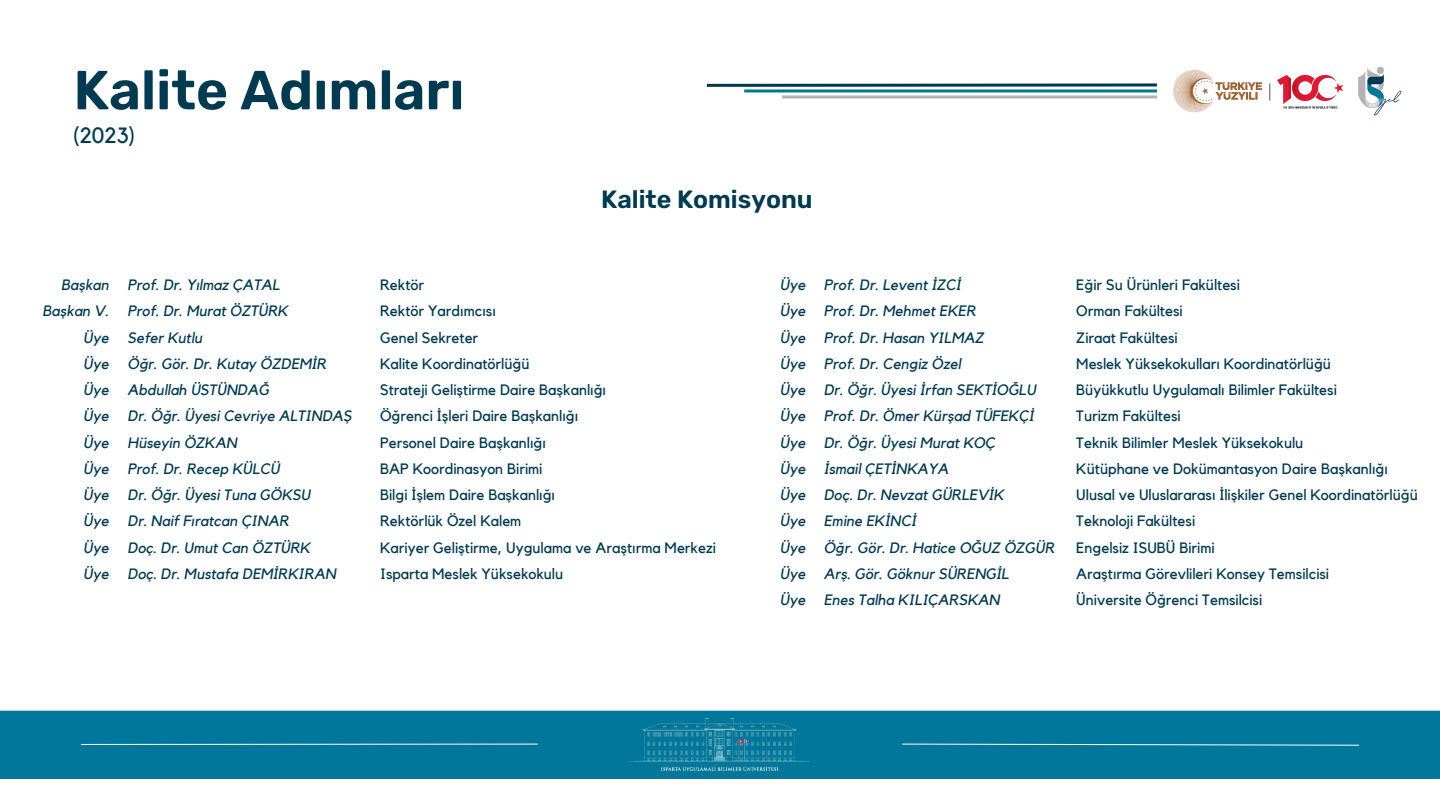
<style>
.page{position:relative;width:1440px;height:810px;background:#fff}
.page>*{position:absolute;margin:0;border:0;box-sizing:border-box;transform-origin:0 0}
.t1{font:600 55px "Rubik";color:#003a50}
.t2{font:600 25px "Rubik";color:#003a50}
.t3{font:22px "Kollektif";color:#003a50}
.t4{font:15px "Kollektif";color:#003a50}
.t5{font:italic 15px "Kollektif";color:#003a50}
</style>
<div class="page">
<div style="left:0;top:711px;width:1440px;height:68px;background:#00779a"></div>
<svg style="left:80px;top:743px;width:458px;height:2px"></svg>
<svg style="left:902px;top:743px;width:458px;height:3px"></svg>
<img style="left:630px;top:719px;width:180px;height:52px">
<hr style="left:744px;top:89px;width:413px;height:3px;background:#00779a">
<hr style="left:782px;top:95px;width:375px;height:3px;background:#b3b3b3">
<svg style="left:706px;top:83px;width:451px;height:4px"></svg>
<img style="left:1363px;top:66px;width:39px;height:49px">
<img style="left:1173px;top:69px;width:81px;height:44px">
<img style="left:1254px;top:74px;width:109px;height:35px">
<svg style="left:1269px;top:84px;width:1px;height:17px"></svg>
<p class="t1" style="left:73px;top:58px;width:393px">Kalite Adımları</p>
<p class="t3" style="left:73px;top:125px;width:63px">(2023)</p>
<p class="t2" style="left:601px;top:185px;width:213px">Kalite Komisyonu</p>
<p class="t5" style="left:61px;top:278px;width:49px">Başkan</p>
<p class="t5" style="left:43px;top:304px;width:68px">Başkan V.</p>
<p class="t5" style="left:83px;top:331px;width:27px">Üye</p>
<p class="t5" style="left:83px;top:357px;width:27px">Üye</p>
<p class="t5" style="left:83px;top:383px;width:27px">Üye</p>
<p class="t5" style="left:83px;top:409px;width:27px">Üye</p>
<p class="t5" style="left:83px;top:436px;width:27px">Üye</p>
<p class="t5" style="left:83px;top:462px;width:27px">Üye</p>
<p class="t5" style="left:83px;top:488px;width:27px">Üye</p>
<p class="t5" style="left:83px;top:514px;width:27px">Üye</p>
<p class="t5" style="left:83px;top:541px;width:27px">Üye</p>
<p class="t5" style="left:83px;top:567px;width:27px">Üye</p>
<p class="t5" style="left:128px;top:278px;width:154px">Prof. Dr. Yılmaz ÇATAL</p>
<p class="t5" style="left:128px;top:304px;width:162px">Prof. Dr. Murat ÖZTÜRK</p>
<p class="t5" style="left:128px;top:331px;width:76px">Sefer Kutlu</p>
<p class="t5" style="left:128px;top:357px;width:200px">Öğr. Gör. Dr. Kutay ÖZDEMİR</p>
<p class="t5" style="left:128px;top:383px;width:143px">Abdullah ÜSTÜNDAĞ</p>
<p class="t5" style="left:128px;top:409px;width:225px">Dr. Öğr. Üyesi Cevriye ALTINDAŞ</p>
<p class="t5" style="left:128px;top:436px;width:111px">Hüseyin ÖZKAN</p>
<p class="t5" style="left:128px;top:462px;width:154px">Prof. Dr. Recep KÜLCÜ</p>
<p class="t5" style="left:128px;top:488px;width:184px">Dr. Öğr. Üyesi Tuna GÖKSU</p>
<p class="t5" style="left:128px;top:514px;width:163px">Dr. Naif Fıratcan ÇINAR</p>
<p class="t5" style="left:128px;top:541px;width:184px">Doç. Dr. Umut Can ÖZTÜRK</p>
<p class="t5" style="left:128px;top:567px;width:210px">Doç. Dr. Mustafa DEMİRKIRAN</p>
<p class="t4" style="left:380px;top:278px;width:46px">Rektör</p>
<p class="t4" style="left:380px;top:304px;width:117px">Rektör Yardımcısı</p>
<p class="t4" style="left:380px;top:331px;width:100px">Genel Sekreter</p>
<p class="t4" style="left:380px;top:357px;width:151px">Kalite Koordinatörlüğü</p>
<p class="t4" style="left:380px;top:383px;width:227px">Strateji Geliştirme Daire Başkanlığı</p>
<p class="t4" style="left:380px;top:409px;width:200px">Öğrenci İşleri Daire Başkanlığı</p>
<p class="t4" style="left:380px;top:436px;width:167px">Personel Daire Başkanlığı</p>
<p class="t4" style="left:380px;top:462px;width:164px">BAP Koordinasyon Birimi</p>
<p class="t4" style="left:380px;top:488px;width:176px">Bilgi İşlem Daire Başkanlığı</p>
<p class="t4" style="left:380px;top:514px;width:143px">Rektörlük Özel Kalem</p>
<p class="t4" style="left:380px;top:541px;width:337px">Kariyer Geliştirme, Uygulama ve Araştırma Merkezi</p>
<p class="t4" style="left:380px;top:567px;width:185px">Isparta Meslek Yüksekokulu</p>
<p class="t5" style="left:780px;top:278px;width:27px">Üye</p>
<p class="t5" style="left:780px;top:304px;width:27px">Üye</p>
<p class="t5" style="left:780px;top:331px;width:27px">Üye</p>
<p class="t5" style="left:780px;top:357px;width:27px">Üye</p>
<p class="t5" style="left:780px;top:383px;width:27px">Üye</p>
<p class="t5" style="left:780px;top:409px;width:27px">Üye</p>
<p class="t5" style="left:780px;top:436px;width:27px">Üye</p>
<p class="t5" style="left:780px;top:462px;width:27px">Üye</p>
<p class="t5" style="left:780px;top:488px;width:27px">Üye</p>
<p class="t5" style="left:780px;top:514px;width:27px">Üye</p>
<p class="t5" style="left:780px;top:541px;width:27px">Üye</p>
<p class="t5" style="left:780px;top:567px;width:27px">Üye</p>
<p class="t5" style="left:780px;top:593px;width:27px">Üye</p>
<p class="t5" style="left:824px;top:278px;width:139px">Prof. Dr. Levent İZCİ</p>
<p class="t5" style="left:824px;top:304px;width:154px">Prof. Dr. Mehmet EKER</p>
<p class="t5" style="left:824px;top:331px;width:162px">Prof. Dr. Hasan YILMAZ</p>
<p class="t5" style="left:824px;top:357px;width:139px">Prof. Dr. Cengiz Özel</p>
<p class="t5" style="left:824px;top:383px;width:214px">Dr. Öğr. Üyesi İrfan SEKTİOĞLU</p>
<p class="t5" style="left:824px;top:409px;width:212px">Prof. Dr. Ömer Kürşad TÜFEKÇİ</p>
<p class="t5" style="left:824px;top:436px;width:173px">Dr. Öğr. Üyesi Murat KOÇ</p>
<p class="t5" style="left:824px;top:462px;width:126px">İsmail ÇETİNKAYA</p>
<p class="t5" style="left:824px;top:488px;width:182px">Doç. Dr. Nevzat GÜRLEVİK</p>
<p class="t5" style="left:824px;top:514px;width:94px">Emine EKİNCİ</p>
<p class="t5" style="left:824px;top:541px;width:232px">Öğr. Gör. Dr. Hatice OĞUZ ÖZGÜR</p>
<p class="t5" style="left:824px;top:567px;width:187px">Arş. Gör. Göknur SÜRENGİL</p>
<p class="t5" style="left:824px;top:593px;width:178px">Enes Talha KILIÇARSKAN</p>
<p class="t4" style="left:1076px;top:278px;width:165px">Eğir Su Ürünleri Fakültesi</p>
<p class="t4" style="left:1076px;top:304px;width:108px">Orman Fakültesi</p>
<p class="t4" style="left:1076px;top:331px;width:103px">Ziraat Fakültesi</p>
<p class="t4" style="left:1076px;top:357px;width:256px">Meslek Yüksekokulları Koordinatörlüğü</p>
<p class="t4" style="left:1076px;top:383px;width:262px">Büyükkutlu Uygulamalı Bilimler Fakültesi</p>
<p class="t4" style="left:1076px;top:409px;width:106px">Turizm Fakültesi</p>
<p class="t4" style="left:1076px;top:436px;width:229px">Teknik Bilimler Meslek Yüksekokulu</p>
<p class="t4" style="left:1076px;top:462px;width:313px">Kütüphane ve Dokümantasyon Daire Başkanlığı</p>
<p class="t4" style="left:1076px;top:488px;width:343px">Ulusal ve Uluslararası İlişkiler Genel Koordinatörlüğü</p>
<p class="t4" style="left:1076px;top:514px;width:120px">Teknoloji Fakültesi</p>
<p class="t4" style="left:1076px;top:541px;width:140px">Engelsiz ISUBÜ Birimi</p>
<p class="t4" style="left:1076px;top:567px;width:254px">Araştırma Görevlileri Konsey Temsilcisi</p>
<p class="t4" style="left:1076px;top:593px;width:187px">Üniversite Öğrenci Temsilcisi</p>
</div>
